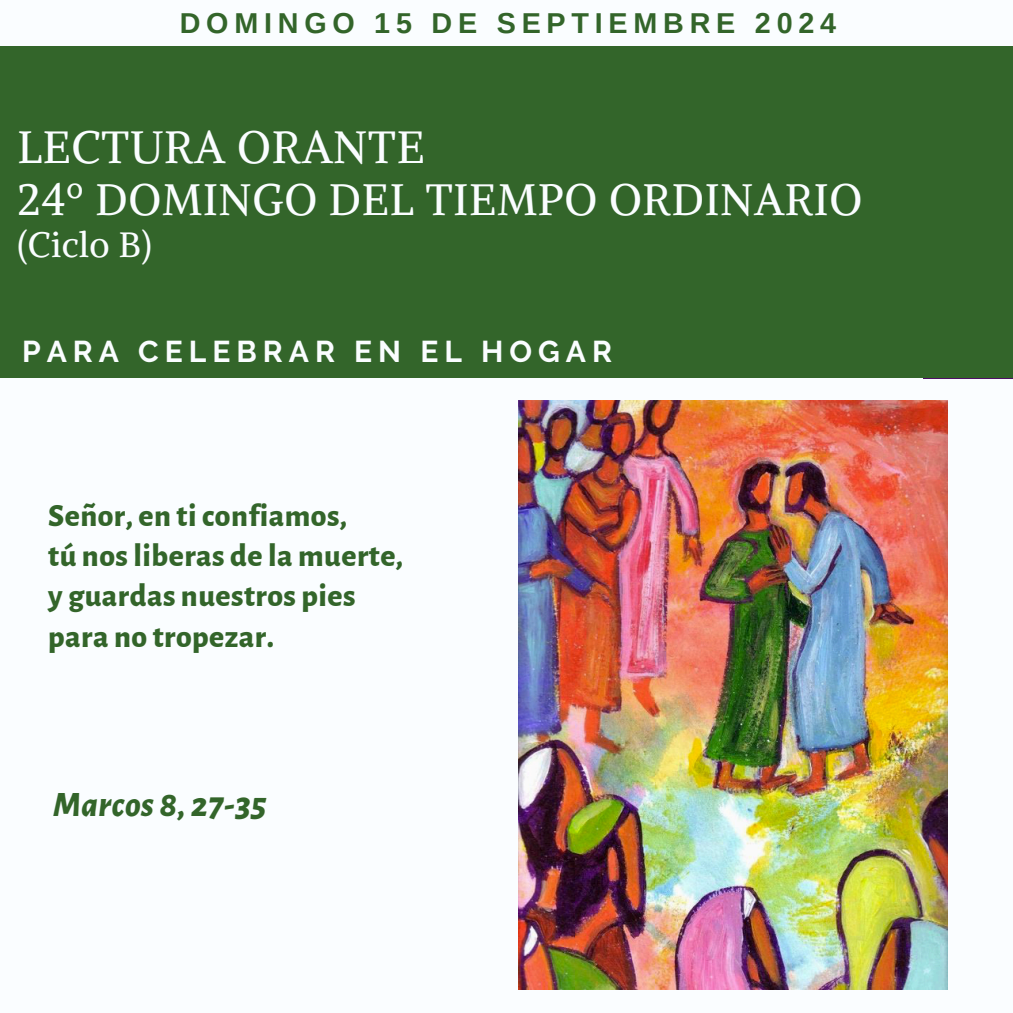
<style>
.page{position:relative;width:1013px;height:1013px;background:#fff}
.page>*{position:absolute;margin:0;border:0;box-sizing:border-box;transform-origin:0 0}
.t1{font:45px "Alike";letter-spacing:.015em;color:#fafdff}
.t2{font:43.75px "Alike";letter-spacing:.015em;color:#fafdff}
.t3{font:italic 800 35px "Alegreya Sans";letter-spacing:.015em;color:#33652a}
.t4{font:35px "Alike";letter-spacing:.015em;color:#fafdff}
.t5{font:800 31.62px/40.2px "Alegreya Sans";letter-spacing:.015em;color:#33652a}
.t6{font:700 30px "Raleway";letter-spacing:.2em;color:#fafdff}
.t7{font:700 28.75px "Arimo";letter-spacing:.2em;color:#33652a}
</style>
<div class="page">
<div style="left:0;top:0;width:1012px;height:1012px;background:#fafdff"></div>
<div style="left:0;top:46px;width:1012px;height:331px;background:#33652a"></div>
<img style="left:518px;top:400px;width:429px;height:589px">
<h2 class="t7" style="left:180px;top:7px;width:658px">DOMINGO 15 DE SEPTIEMBRE 2024</h2>
<p class="t1" style="left:17px;top:118px;width:409px">LECTURA ORANTE</p>
<p class="t2" style="left:17px;top:172px;width:846px">24º DOMINGO DEL TIEMPO ORDINARIO</p>
<p class="t4" style="left:17px;top:223px;width:136px">(Ciclo B)</p>
<p class="t6" style="left:22px;top:334px;width:591px">PARA CELEBRAR EN EL HOGAR</p>
<p class="t5" style="left:48px;top:496px;width:356px">Señor, en ti confiamos,<br>tú nos liberas de la muerte, y guardas nuestros pies para no tropezar.</p>
<h2 class="t3" style="left:53px;top:787px;width:215px">Marcos 8, 27-35</h2>
</div>
